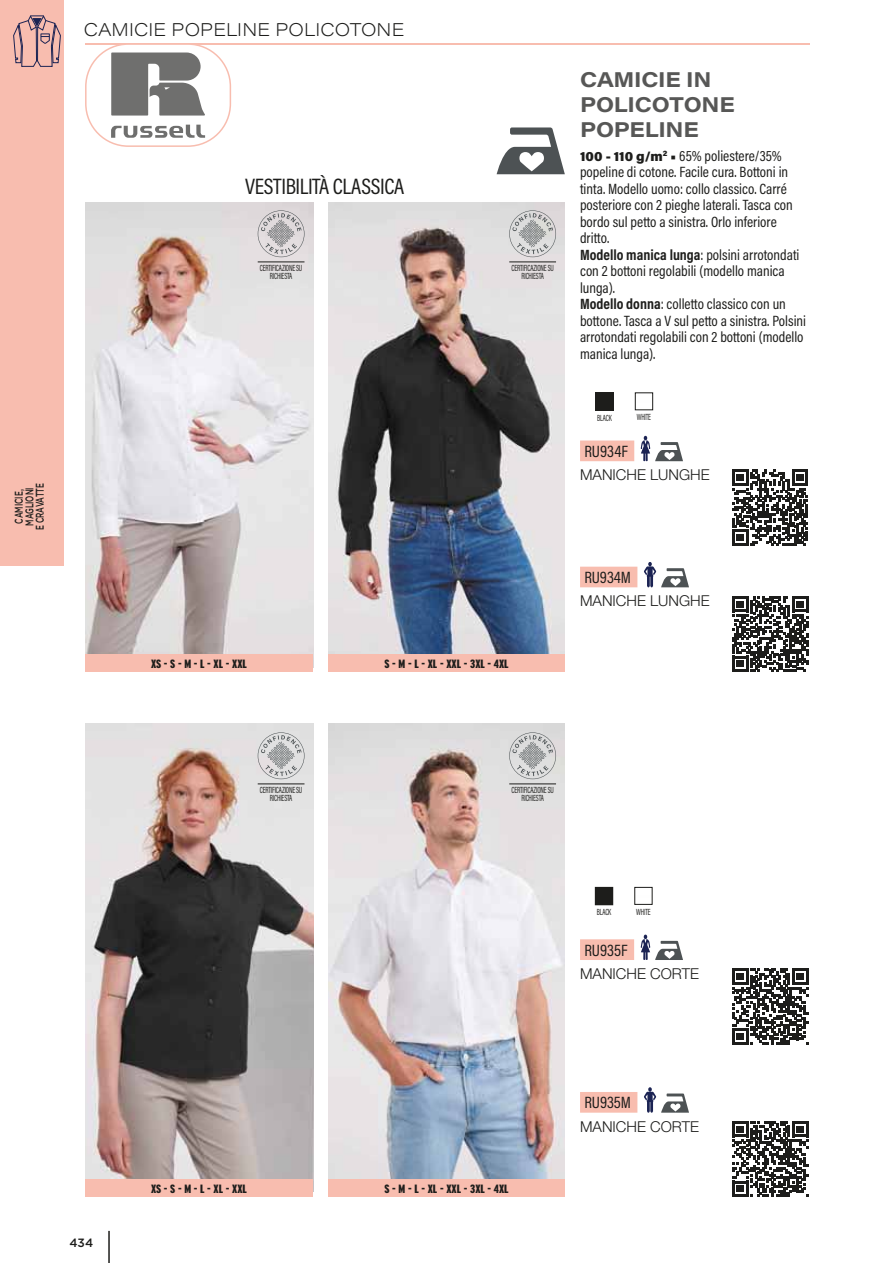
<style>
.page{position:relative;width:893px;height:1263px;background:#fff}
.page>*{position:absolute;margin:0;border:0;box-sizing:border-box;transform-origin:0 0}
.t1{font:22.5px "Acumin Pro Cond";letter-spacing:-.02em;color:#1d1d1b}
.t2{font:700 21px/25.2px "Acumin Pro Wide";letter-spacing:-.01em;color:#575756}
.t3{font:200 18px "Acumin Pro Wide";letter-spacing:.005em;color:#1d1d1b}
.t4{font:16.5px "Acumin Pro Cond";color:#1d1d1b}
.t5{font:15px/16.5px "Acumin Pro Cond";color:#1d1d1b}
.t6{font:300 15px "Helvetica Neue LT Std";color:#1d1d1b}
.t7{font:900 extra-condensed 12px "Interstate";color:#1d1d1b;scale:1.18 1}
.t8{font:500 12px "Gotham";color:#1d1d1b}
.t9{font:500 11.25px/10.5px "Gotham";letter-spacing:-.005em;color:#1d1d1b;text-align:center;scale:.65 1}
.t10{font:9px/7.5px "Acumin Pro Cond";letter-spacing:-.025em;color:#1d1d1b;text-align:center;scale:.76 1}
.s1{font-family:"Acumin Pro";font-weight:900;font-size:13.5px}
.s2{font-weight:700}
</style>
<div class="page">
<div style="left:0;top:0;width:64px;height:566px;background:#f8bdaf"></div>
<img style="left:85px;top:202px;width:228px;height:453px">
<img style="left:328px;top:202px;width:237px;height:453px">
<img style="left:85px;top:724px;width:228px;height:455px">
<img style="left:328px;top:724px;width:237px;height:455px">
<hr style="left:85px;top:43px;width:724px;height:2px;background:#f8bdaf">
<svg style="left:13px;top:15px;width:48px;height:52px"></svg>
<svg style="left:258px;top:210px;width:46px;height:47px;background:#c7c3c5"></svg>
<svg style="left:509px;top:210px;width:47px;height:47px;background:#c4c5c5"></svg>
<img style="left:598px;top:395px;width:13px;height:13px">
<div style="left:596px;top:393px;width:17px;height:17px;border:1px solid #1d1d1b"></div>
<div style="left:635px;top:393px;width:18px;height:17px;border:1px solid #1d1d1b"></div>
<svg style="left:258px;top:732px;width:46px;height:47px;background:#c7c7c8"></svg>
<svg style="left:509px;top:732px;width:47px;height:47px;background:#c4c5c5"></svg>
<svg style="left:497px;top:127px;width:68px;height:47px"></svg>
<img style="left:597px;top:889px;width:14px;height:14px">
<div style="left:595px;top:887px;width:18px;height:18px;border:1px solid #1d1d1b"></div>
<div style="left:634px;top:887px;width:18px;height:17px;border:1px solid #1d1d1b"></div>
<svg style="left:732px;top:470px;width:76px;height:76px"></svg>
<svg style="left:732px;top:596px;width:76px;height:76px"></svg>
<svg style="left:732px;top:969px;width:76px;height:76px"></svg>
<svg style="left:732px;top:1121px;width:76px;height:76px"></svg>
<div style="left:580px;top:440px;width:54px;height:21px;background:#f8bdaf"></div>
<svg style="left:641px;top:436px;width:42px;height:25px"></svg>
<div style="left:85px;top:655px;width:228px;height:17px;background:#f8bdaf"></div>
<div style="left:580px;top:567px;width:57px;height:20px;background:#f8bdaf"></div>
<svg style="left:644px;top:562px;width:45px;height:25px"></svg>
<div style="left:328px;top:655px;width:237px;height:17px;background:#f8bdaf"></div>
<div style="left:580px;top:939px;width:54px;height:21px;background:#f8bdaf"></div>
<svg style="left:641px;top:934px;width:42px;height:26px"></svg>
<div style="left:85px;top:1179px;width:228px;height:18px;background:#f8bdaf"></div>
<div style="left:580px;top:1092px;width:57px;height:21px;background:#f8bdaf"></div>
<svg style="left:644px;top:1087px;width:45px;height:26px"></svg>
<div style="left:328px;top:1179px;width:237px;height:18px;background:#f8bdaf"></div>
<hr style="left:108px;top:1231px;width:2px;height:32px;background:#1d1d1b">
<hr style="left:258px;top:262px;width:46px;height:1px;background:#1d1d1b">
<hr style="left:509px;top:262px;width:47px;height:1px;background:#1d1d1b">
<hr style="left:258px;top:783px;width:46px;height:1px;background:#1d1d1b">
<hr style="left:509px;top:783px;width:47px;height:1px;background:#1d1d1b">
<div style="left:85px;top:43px;width:146px;height:104px;border:2px solid #f8bdaf;border-radius:43px"></div>
<svg style="left:111px;top:53px;width:94px;height:63px;background:#888887"></svg>
<svg style="left:111px;top:125px;width:94px;height:13px"></svg>
<p class="t9" style="left:15px;top:530px;width:74px;rotate:-90deg">CAMICIE,<br>MAGLIONI<br>E CRAVATTE</p>
<p class="t3" style="left:84px;top:19px;width:322px">CAMICIE POPELINE POLICOTONE</p>
<h1 class="t1" style="left:245px;top:178px;width:161px">VESTIBILITÀ CLASSICA</h1>
<p class="t10" style="left:260px;top:265px;width:57px">CERTIFICAZIONE SU<br>RICHIESTA</p>
<p class="t10" style="left:511px;top:265px;width:57px">CERTIFICAZIONE SU<br>RICHIESTA</p>
<h2 class="t2" style="left:580px;top:69px;width:156px">CAMICIE IN<br>POLICOTONE<br>POPELINE</h2>
<p class="t5" style="left:580px;top:149px;width:228px"><span class="s1">100 - 110 g/m</span><sup>2</sup> <span class="s1">•</span> 65% poliestere/35% popeline di cotone. Facile cura. Bottoni in tinta. Modello uomo: collo classico. Carré posteriore con 2 pieghe laterali. Tasca con bordo sul petto a sinistra. Orlo inferiore dritto.<br><span class="s2">Modello manica lunga</span>: polsini arrotondati con 2 bottoni regolabili (modello manica lunga).<br><span class="s2">Modello donna</span>: colletto classico con un bottone. Tasca a V sul petto a sinistra. Polsini arrotondati regolabili con 2 bottoni (modello manica lunga).</p>
<p class="t10" style="left:597px;top:415px;width:21px">BLACK</p>
<p class="t10" style="left:637px;top:414px;width:20px">WHITE</p>
<p class="t4" style="left:584px;top:445px;width:45px">RU934F</p>
<p class="t6" style="left:580px;top:466px;width:131px">MANICHE LUNGHE</p>
<p class="t7" style="left:151px;top:660px;width:83px">XS - S - M - L - XL - XXL</p>
<p class="t7" style="left:384px;top:660px;width:107px">S - M - L - XL - XXL - 3XL - 4XL</p>
<p class="t4" style="left:584px;top:571px;width:48px">RU934M</p>
<p class="t6" style="left:580px;top:592px;width:131px">MANICHE LUNGHE</p>
<p class="t10" style="left:260px;top:787px;width:57px">CERTIFICAZIONE SU<br>RICHIESTA</p>
<p class="t8" style="left:69px;top:1238px;width:25px">434</p>
<p class="t7" style="left:151px;top:1184px;width:83px">XS - S - M - L - XL - XXL</p>
<p class="t10" style="left:511px;top:787px;width:57px">CERTIFICAZIONE SU<br>RICHIESTA</p>
<p class="t10" style="left:597px;top:909px;width:21px">BLACK</p>
<p class="t10" style="left:636px;top:909px;width:20px">WHITE</p>
<p class="t4" style="left:584px;top:944px;width:45px">RU935F</p>
<p class="t6" style="left:580px;top:965px;width:121px">MANICHE CORTE</p>
<p class="t7" style="left:384px;top:1184px;width:107px">S - M - L - XL - XXL - 3XL - 4XL</p>
<p class="t4" style="left:584px;top:1096px;width:48px">RU935M</p>
<p class="t6" style="left:580px;top:1118px;width:121px">MANICHE CORTE</p>
</div>
